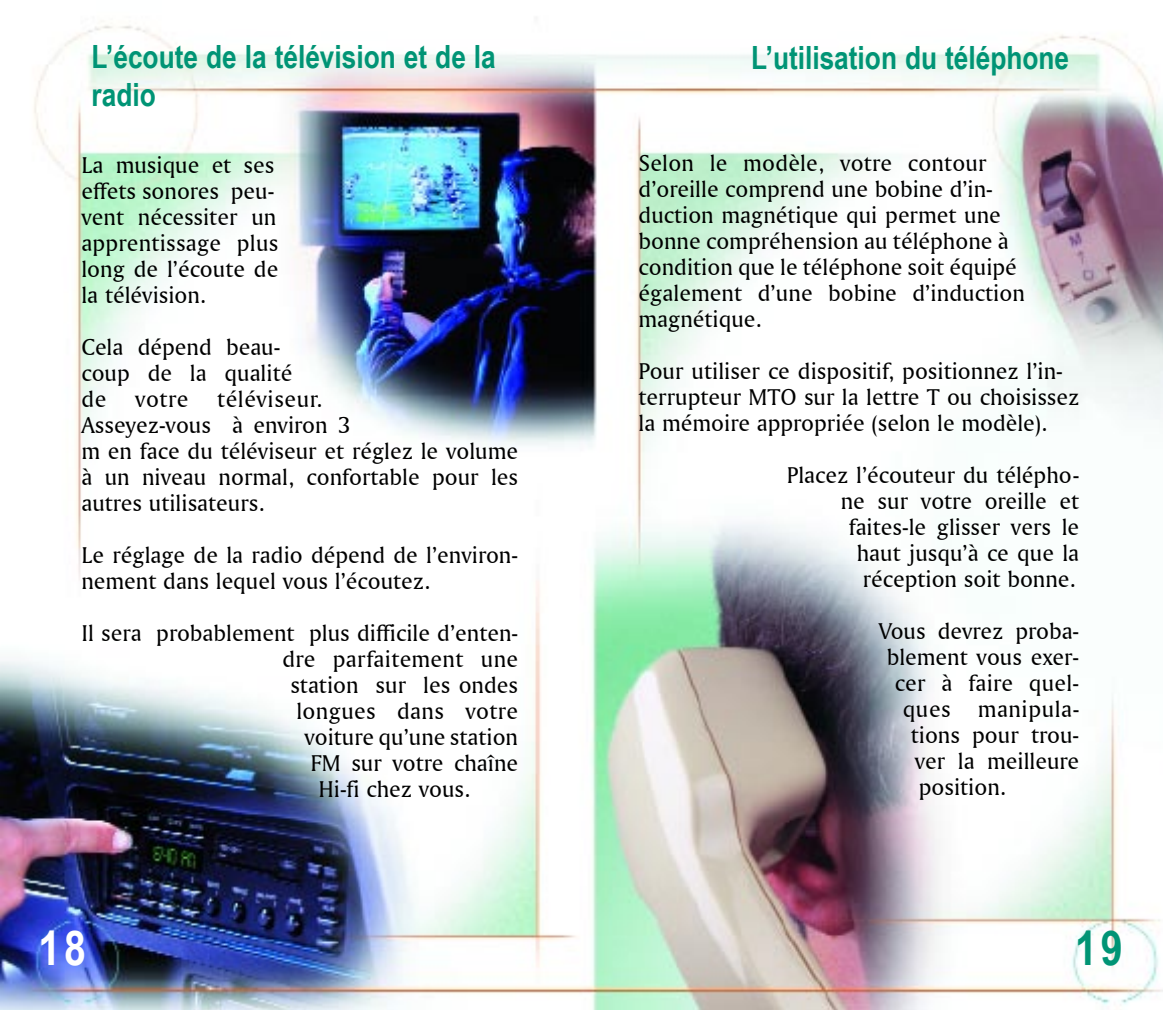
<style>
.page{position:relative;width:1163px;height:1010px;background:#fff}
.page>*{position:absolute;margin:0;border:0;box-sizing:border-box;transform-origin:0 0}
.t1{font:700 48px "Arial Narrow";color:#fff}
.t2{font:700 48px "Arial Narrow";color:#009475}
.t3{font:700 32px/38.4px "Arial Narrow";color:#009475}
.t4{font:24px/26px "Amerigo BT Roman A";color:#000}
.t5{font:24px "Amerigo BT Roman A";letter-spacing:.025em;color:#000}
</style>
<div class="page">
<img style="left:0;top:21px;width:1162px;height:988px">
<h2 class="t3" style="left:91px;top:36px;width:406px">L’écoute de la télévision et de la radio</h2>
<p class="t4" style="left:81px;top:151px;width:198px">La musique et ses effets sonores peu&shy;vent nécessiter un apprentissage plus long de l’écoute de la télévision.</p>
<p class="t4" style="left:81px;top:333px;width:438px">Cela dépend beau-<br>coup de la qualité<br>de votre téléviseur.<br>Asseyez-vous à environ 3<br>m en face du téléviseur et réglez le volume à un niveau normal, confortable pour les autres utilisateurs.</p>
<p class="t4" style="left:81px;top:541px;width:438px">Le réglage de la radio dépend de l’environ&shy;nement dans lequel vous l’écoutez.</p>
<p class="t4" style="left:81px;top:619px;width:438px">Il sera probablement plus difficile d’enten-</p>
<p class="t4" style="left:282px;top:645px;width:237px">dre parfaitement une</p>
<p class="t4" style="left:290px;top:671px;width:229px">station sur les ondes</p>
<p class="t4" style="left:296px;top:697px;width:223px">longues dans votre</p>
<p class="t4" style="left:304px;top:723px;width:215px">voiture qu’une station</p>
<p class="t4" style="left:310px;top:749px;width:209px">FM sur votre chaîne</p>
<p class="t4" style="left:318px;top:775px;width:153px">Hi-fi chez vous.</p>
<h2 class="t3" style="left:751px;top:37px;width:319px">L’utilisation du téléphone</h2>
<p class="t4" style="left:638px;top:149px;width:388px">Selon le modèle, votre contour d’oreille comprend une bobine d’in&shy;duction magnétique qui permet une bonne compréhension au téléphone à condition que le téléphone soit équipé également d’une bobine d’induction magnétique.</p>
<p class="t4" style="left:638px;top:357px;width:442px">Pour utiliser ce dispositif, positionnez l’in&shy;terrupteur MTO sur la lettre T ou choisissez la mémoire appropriée (selon le modèle).</p>
<p class="t4" style="left:786px;top:461px;width:294px;text-align:right">Placez l’écouteur du télépho&shy;ne sur votre oreille et faites-le glisser vers le<br>haut jusqu’à ce que la réception soit bonne.</p>
<p class="t4" style="left:878px;top:617px;width:202px">Vous devrez proba-</p>
<p class="t4" style="left:886px;top:643px;width:194px">blement vous exer-</p>
<p class="t4" style="left:894px;top:669px;width:186px">cer à faire quel-</p>
<p class="t5" style="left:902px;top:694px;width:178px">ques manipula-</p>
<p class="t4" style="left:910px;top:721px;width:170px">tions pour trou-</p>
<p class="t4" style="left:914px;top:747px;width:166px">ver la meilleure</p>
<p class="t4" style="left:918px;top:773px;width:89px">position.</p>
<h1 class="t1" style="left:39px;top:911px;width:49px">18</h1>
<h1 class="t2" style="left:1075px;top:911px;width:49px">19</h1>
</div>
